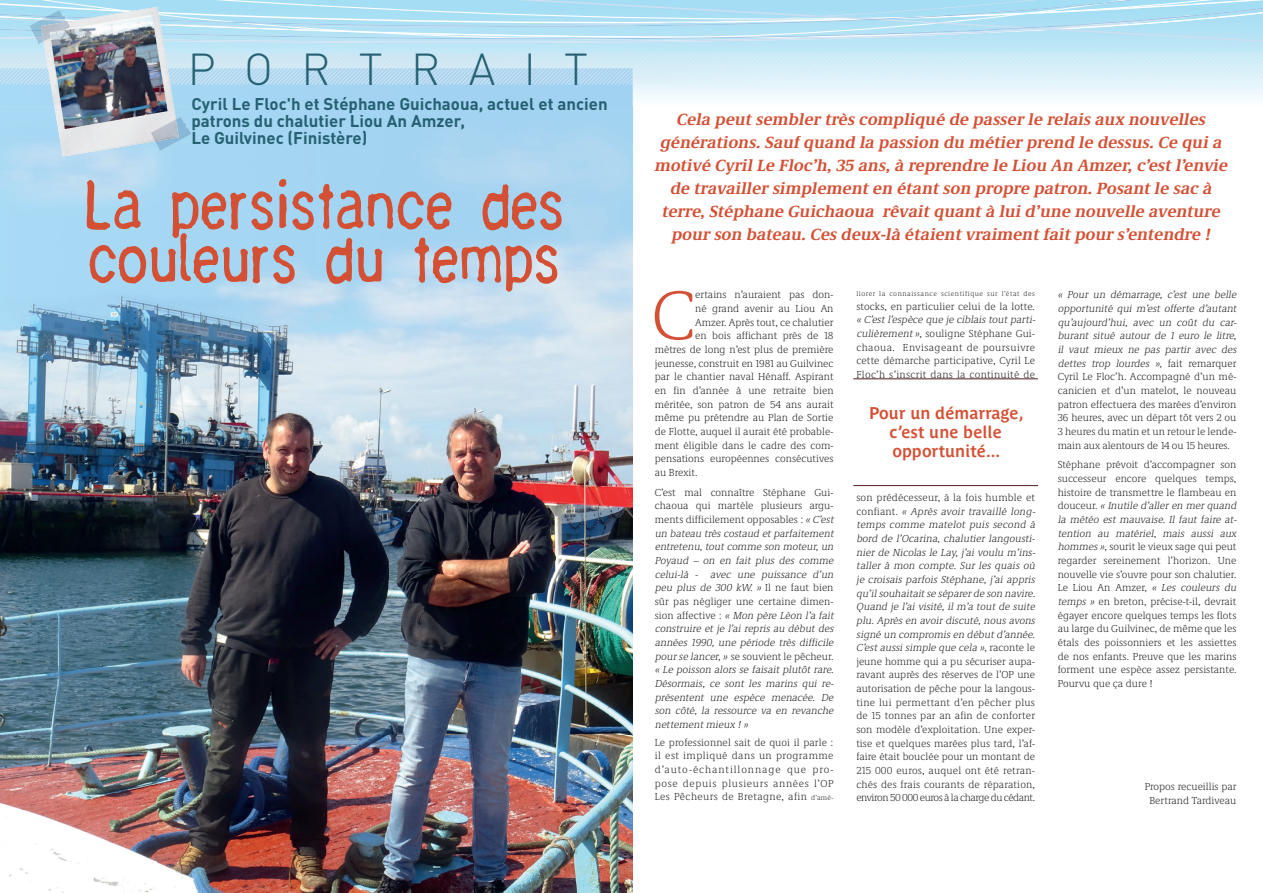
<style>
.page{position:relative;width:1263px;height:893px;background:#fff}
.page>*{position:absolute;margin:0;border:0;box-sizing:border-box;transform-origin:0 0}
.t1{font:300 72px "Demos Next Pro";color:#d45034}
.t2{font:66.15px/53.6px "Chinese Ruler";color:#d45034}
.t3{font:300 44.1px "DINOT";letter-spacing:.645em;color:#256173}
.t4{font:italic 700 16.8px/23.1px "Demos Next Pro";color:#d45034;text-align:center}
.t5{font:700 16.8px/16.8px "DINOT";color:#256173}
.t6{font:700 16.8px/18.9px "Parisine Plus Std Gris";color:#d45034;text-align:center}
.t7{font:300 10.5px/13.6px "Demos Next Pro";color:#231f20}
.t8{font:italic 300 10.5px/13.6px "Demos Next Pro";color:#231f20}
.t9{font:300 10.5px/13.6px "Demos Next Pro";letter-spacing:.025em;color:#231f20}
.t10{font:300 7.2px "Demos Next Pro";letter-spacing:.075em;color:#231f20}
.s1{font-style:normal}
.s2{font-size:7.2px}
.s3{font-style:italic}
</style>
<div class="page">
<svg style="left:0;top:85px;width:1263px;height:21px"></svg>
<img style="left:0;top:106px;width:633px;height:787px">
<img style="left:44px;top:85px;width:132px;height:72px">
<img style="left:155px;top:117px;width:36px;height:34px">
<img style="left:150px;top:119px;width:29px;height:22px">
<svg style="left:0;top:0;width:1263px;height:85px;background:#bfe4f4"></svg>
<img style="left:50px;top:16px;width:118px;height:113px">
<hr style="left:853px;top:379px;width:185px;height:1px;background:#551d1f">
<hr style="left:853px;top:485px;width:185px;height:1px;background:#551d1f">
<h3 class="t3" style="left:188px;top:39px;width:402px">PORTRAIT</h3>
<h3 class="t5" style="left:191px;top:95px;width:418px">Cyril Le Floc'h et Stéphane Guichaoua, actuel et ancien patrons du chalutier Liou An Amzer,<br>Le Guilvinec (Finistère)</h3>
<h2 class="t2" style="left:84px;top:180px;width:482px">La persistance des couleurs du temps</h2>
<p class="t4" style="left:654px;top:106px;width:578px">Cela peutsembler très compliqué de passer le relais aux nouvelles générations.Saufquand la passion du métier prend le dessus.Ce quia motivé CyrilLe Floc’h,35 ans,à reprendre le Liou An Amzer,c’estl’envie de travailler simplementen étantson propre patron.Posantle sac à terre,Stéphane Guichaoua rêvaitquantà luid’une nouvelle aventure pour son bateau.Ces deux-là étaientvraimentfaitpour s’entendre !</p>
<h1 class="t1" style="left:651px;top:269px;width:45px">C</h1>
<p class="t7" style="left:695px;top:288px;width:140px">ertains n’auraient pas don-</p>
<p class="t7" style="left:695px;top:301px;width:140px">né grand avenir au Liou An</p>
<p class="t7" style="left:695px;top:315px;width:140px">Amzer. Après tout, ce chalutier</p>
<p class="t7" style="left:695px;top:329px;width:140px">en bois affichant près de 18</p>
<p class="t7" style="left:655px;top:342px;width:180px">mètres de long n’est plus de première</p>
<p class="t7" style="left:655px;top:356px;width:180px">jeunesse, construit en 1981 au Guilvinec</p>
<p class="t7" style="left:655px;top:370px;width:180px">par le chantier naval Hénaff. Aspirant</p>
<p class="t7" style="left:655px;top:383px;width:180px">en fin d’année à une retraite bien</p>
<p class="t7" style="left:655px;top:397px;width:180px">méritée, son patron de 54 ans aurait</p>
<p class="t7" style="left:655px;top:411px;width:180px">même pu prétendre au Plan de Sortie</p>
<p class="t7" style="left:655px;top:424px;width:180px">de Flotte, auquel il aurait été probable-</p>
<p class="t7" style="left:655px;top:438px;width:180px">ment éligible dans le cadre des com-</p>
<p class="t7" style="left:655px;top:452px;width:180px">pensations européennes consécutives</p>
<p class="t7" style="left:655px;top:465px;width:44px">au Brexit.</p>
<p class="t8" style="left:655px;top:485px;width:183px"><span class="s1">C’est mal connaître Stéphane Gui&shy;chaoua qui martèle plusieurs argu&shy;ments difficilement opposables :</span> « C’est un bateau trèscostaud etparfaitement entretenu,toutcomme son moteur,un Poyaud – on en fait plus des comme celui-là - avec une puissance d’un peu plus de 300 kW. » <span class="s1">I l n e f a u t b i e n sûr pas négliger une certaine dimen&shy;s i o n a ffe c t i v e :</span> « Mon père Léon l’a fait construire et je l’ai repris au début des années 1990, une période très difficile pourse lancer,» <span class="s1">se souvient le pêcheur. </span>« Le poisson alors se faisait plutôt rare.<br>Désormais, ce sont les marins qui re&shy;présentent une espèce menacée. De son côté, la ressource va en revanche nettementmieux !»</p>
<p class="t7" style="left:655px;top:735px;width:180px;text-align:justify">Le professionnel sait de quoi il parle : il est impliqué dans un programme d’auto-échantillonnage que pro&shy;pose depuis plusieurs années l’OP Les Pêcheurs de Bretagne, afin <span class="s2">d’amé-</span></p>
<p class="t10" style="left:856px;top:289px;width:180px">liorer la connaissance scientifique sur l’état des</p>
<p class="t7" style="left:856px;top:299px;width:180px">stocks, en particulier celui de la lotte.</p>
<p class="t9" style="left:856px;top:313px;width:182px"><span class="s3">« C’estl’espèce que je ciblaistoutparti&shy;culièrement»</span>, souligne Stéphane Gui&shy;chaoua. Envisageant de poursuivre cette démarche participative, Cyril Le Floc’h s’inscrit dans la continuité de</p>
<h3 class="t6" style="left:869px;top:403px;width:156px">Pour un démarrage, c’est une belle opportunité...</h3>
<p class="t7" style="left:856px;top:490px;width:183px">son prédécesseur, à la fois humble et c o n fia n t . <span class="s3">« Après avoir travaillé long&shy;temps comme matelot puis second à bord de l’Ocarina, chalutier langousti&shy;nier de Nicolas le Lay, j’ai voulu m’ins&shy;taller à mon compte. Sur les quais où je croisais parfois Stéphane, j’ai appris qu’ilsouhaitaitse séparerde son navire.<br>Quand je l’ai visité, il m’a tout de suite plu. Après en avoir discuté, nous avons signé un compromisen débutd’année.<br>C’estaussisimple que cela »</span>, r a c o n t e l e jeune homme qui a pu sécuriser aupa&shy;ravant auprès des réserves de l’OP une autorisation de pêche pour la langous&shy;tine lui permettant d’en pêcher plus de 15 tonnes par an afin de conforter son modèle d’exploitation. Une exper&shy;tise et quelques marées plus tard, l’af&shy;faire était bouclée pour un montant de 215 000 euros, auquel ont été retran&shy;chés des frais courants de réparation, environ 50 000 euros à la charge du cédant.</p>
<p class="t7" style="left:1058px;top:288px;width:183px"><span class="s3">« Pour un démarrage, c’est une belle opportunité qui m’est offerte d’autant qu’aujourd’hui, avec un coût du car&shy;burant situé autour de 1 euro le litre, il vaut mieux ne pas partir avec des dettes trop lourdes »,</span> f a i t r e m a r q u e r Cyril Le Floc’h<span class="s3">.</span> Accompagné d’un mé&shy;canicien et d’un matelot, le nouveau patron effectuera des marées d’environ 36 heures, avec un départ tôt vers 2 ou 3 heures du matin et un retour le lende&shy;main aux alentours de 14 ou 15 heures.</p>
<p class="t7" style="left:1058px;top:458px;width:183px">Stéphane prévoit d’accompagner son successeur encore quelques temps, histoire de transmettre le flambeau en d o u c e u r . <span class="s3">« Inutile d’alleren merquand la météo est mauvaise. Il faut faire at&shy;tention au matériel, mais aussi aux hommes»</span>, sourit le vieux sage qui peut regarder sereinement l’horizon. Une nouvelle vie s’ouvre pour son chalutier.<br>Le Liou An Amzer, <span class="s3">« Les couleurs du temps »</span> en breton, précise-t-il, devrait égayer encore quelques temps les flots au large du Guilvinec, de même que les étals des poissonniers et les assiettes de nos enfants. Preuve que les marins forment une espèce assez persistante.<br>Pourvu que ça dure !</p>
<p class="t7" style="left:1145px;top:779px;width:93px;text-align:center">Propos recueillis par<br>Bertrand Tardiveau</p>
</div>
